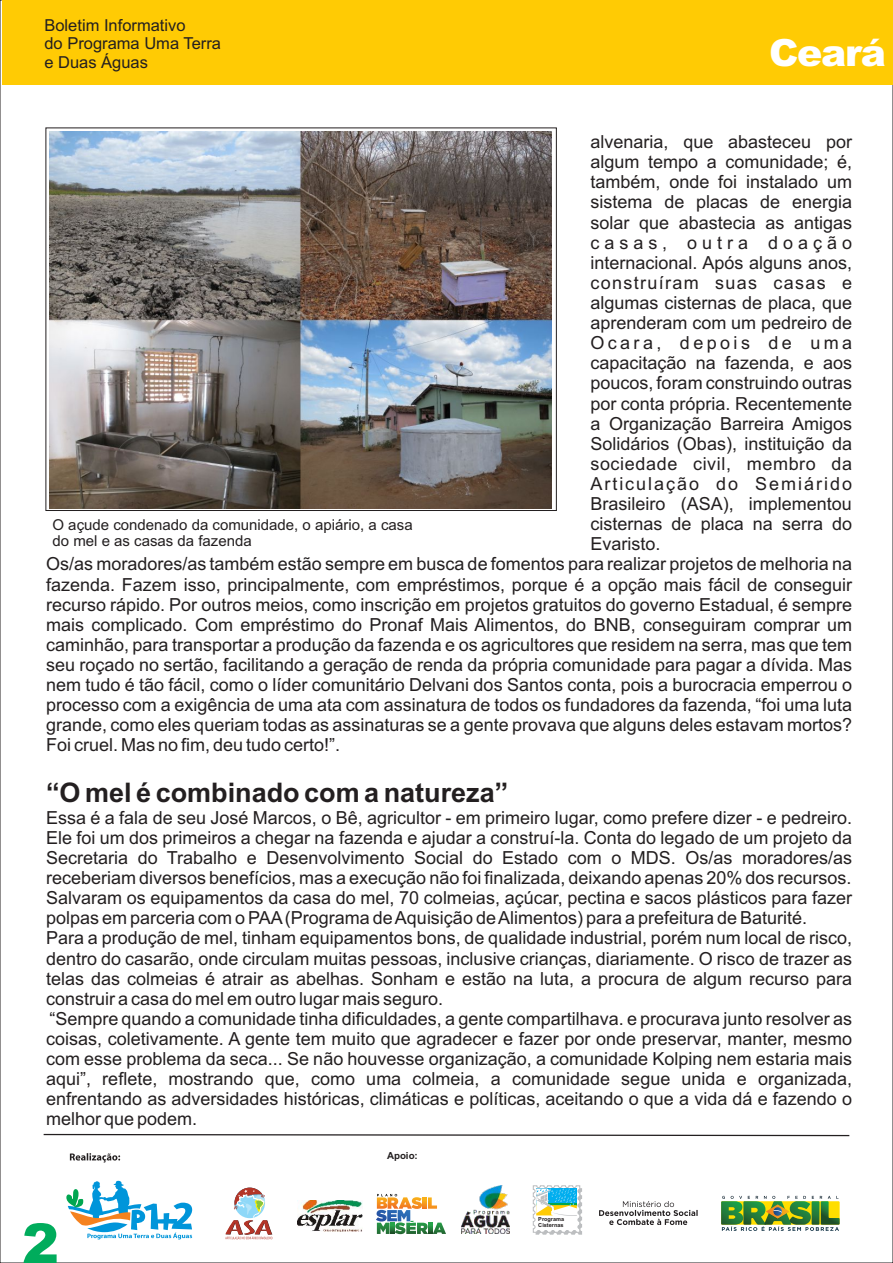
<style>
.page{position:relative;width:893px;height:1263px;background:#fff}
.page>*{position:absolute;margin:0;border:0;box-sizing:border-box;transform-origin:0 0}
.t1{font:900 55.5px "Arial";color:#00ac5c}
.t2{font:900 37.5px "Arial";letter-spacing:-.03em;color:#fff}
.t3{font:700 27px "Arial";color:#231f20}
.t4{font:18px/20.1px "Arial";color:#231f20}
.t5{font:18px "Arial";letter-spacing:.035em;color:#231f20}
.t6{font:18px "Arial";letter-spacing:.11em;color:#231f20}
.t7{font:18px "Arial";letter-spacing:.075em;color:#231f20}
.t8{font:18px "Arial";letter-spacing:.275em;color:#231f20}
.t9{font:18px "Arial";letter-spacing:.19em;color:#231f20}
.t10{font:16.5px/18.5px "Arial";color:#231f20}
.t11{font:15px/16.8px "Arial";color:#231f20}
.t12{font:700 9.75px "Arial";color:#231f20}
.t13{font:700 5.55px/5.6px "Arial";color:#231f20}
</style>
<div class="page">
<img style="left:49px;top:131px;width:502px;height:377px">
<div style="left:2px;top:0;width:891px;height:85px;background:#ffcb04"></div>
<svg style="left:43px;top:1133px;width:807px;height:4px"></svg>
<svg style="left:70px;top:1153px;width:50px;height:9px"></svg>
<svg style="left:66px;top:1180px;width:127px;height:59px"></svg>
<svg style="left:225px;top:1187px;width:47px;height:53px"></svg>
<svg style="left:533px;top:1185px;width:49px;height:50px"></svg>
<svg style="left:721px;top:1196px;width:119px;height:35px"></svg>
<svg style="left:599px;top:1201px;width:99px;height:24px"></svg>
<svg style="left:376px;top:1194px;width:70px;height:40px"></svg>
<img style="left:461px;top:1186px;width:49px;height:47px">
<img style="left:297px;top:1200px;width:65px;height:31px">
<p class="t10" style="left:44px;top:17px;width:178px">Boletim Informativo<br>do Programa Uma Terra e Duas Águas</p>
<h2 class="t2" style="left:769px;top:39px;width:118px">Ceará</h2>
<p class="t4" style="left:590px;top:133px;width:263px">alvenaria, que abasteceu por</p>
<p class="t4" style="left:590px;top:153px;width:263px">algum tempo a comunidade; é,</p>
<p class="t4" style="left:590px;top:174px;width:263px">também, onde foi instalado um</p>
<p class="t4" style="left:590px;top:194px;width:263px">sistema de placas de energia</p>
<p class="t4" style="left:590px;top:214px;width:263px">solar que abastecia as antigas</p>
<p class="t8" style="left:590px;top:236px;width:263px">casas, outra doação</p>
<p class="t4" style="left:590px;top:254px;width:263px">internacional. Após alguns anos,</p>
<p class="t7" style="left:590px;top:276px;width:263px">construíram suas casas e</p>
<p class="t4" style="left:590px;top:294px;width:263px">algumas cisternas de placa, que</p>
<p class="t4" style="left:590px;top:314px;width:263px">aprenderam com um pedreiro de</p>
<p class="t9" style="left:590px;top:336px;width:263px">Ocara, depois de uma</p>
<p class="t4" style="left:590px;top:355px;width:263px">capacitação na fazenda, e aos</p>
<p class="t4" style="left:590px;top:375px;width:263px">poucos, foram construindo outras</p>
<p class="t4" style="left:590px;top:395px;width:263px">por conta própria. Recentemente</p>
<p class="t4" style="left:590px;top:415px;width:263px">a Organização Barreira Amigos</p>
<p class="t4" style="left:590px;top:435px;width:263px">Solidários (Obas), instituição da</p>
<p class="t5" style="left:590px;top:457px;width:263px">sociedade civil, membro da</p>
<p class="t6" style="left:590px;top:477px;width:263px">Articulação do Semiárido</p>
<p class="t4" style="left:590px;top:495px;width:263px">Brasileiro (ASA), implementou</p>
<p class="t4" style="left:590px;top:515px;width:263px">cisternas de placa na serra do</p>
<p class="t4" style="left:590px;top:536px;width:72px">Evaristo.</p>
<p class="t4" style="left:46px;top:556px;width:807px">Os/as moradores/as também estão sempre em busca de fomentos para realizar projetos de melhoria na</p>
<p class="t4" style="left:46px;top:576px;width:807px">fazenda. Fazem isso, principalmente, com empréstimos, porque é a opção mais fácil de conseguir</p>
<p class="t4" style="left:46px;top:596px;width:807px">recurso rápido. Por outros meios, como inscrição em projetos gratuitos do governo Estadual, é sempre</p>
<p class="t4" style="left:46px;top:616px;width:807px">mais complicado. Com empréstimo do Pronaf Mais Alimentos, do BNB, conseguiram comprar um</p>
<p class="t4" style="left:46px;top:636px;width:807px">caminhão, para transportar a produção da fazenda e os agricultores que residem na serra, mas que tem</p>
<p class="t4" style="left:46px;top:656px;width:807px">seu roçado no sertão, facilitando a geração de renda da própria comunidade para pagar a dívida. Mas</p>
<p class="t4" style="left:46px;top:676px;width:807px">nem tudo é tão fácil, como o líder comunitário Delvani dos Santos conta, pois a burocracia emperrou o</p>
<p class="t4" style="left:46px;top:696px;width:807px">processo com a exigência de uma ata com assinatura de todos os fundadores da fazenda, “foi uma luta</p>
<p class="t4" style="left:46px;top:717px;width:807px">grande, como eles queriam todas as assinaturas se a gente provava que alguns deles estavam mortos?</p>
<p class="t4" style="left:46px;top:737px;width:296px">Foi cruel. Mas no fim, deu tudo certo!”.</p>
<h3 class="t3" style="left:46px;top:782px;width:464px">“O mel é combinado com a natureza”</h3>
<p class="t4" style="left:46px;top:809px;width:808px">Essa é a fala de seu José Marcos, o Bê, agricultor - em primeiro lugar, como prefere dizer - e pedreiro.<br>Ele foi um dos primeiros a chegar na fazenda e ajudar a construí-la. Conta do legado de um projeto da Secretaria do Trabalho e Desenvolvimento Social do Estado com o MDS. Os/as moradores/as receberiam diversos benefícios, mas a execução não foi finalizada, deixando apenas 20% dos recursos.<br>Salvaram os equipamentos da casa do mel, 70 colmeias, açúcar, pectina e sacos plásticos para fazer polpas em parceria com o PAA(Programa de Aquisição de Alimentos) para a prefeitura de Baturité.<br>Para a produção de mel, tinham equipamentos bons, de qualidade industrial, porém num local de risco, dentro do casarão, onde circulam muitas pessoas, inclusive crianças, diariamente. O risco de trazer as telas das colmeias é atrair as abelhas. Sonham e estão na luta, a procura de algum recurso para construir a casa do mel em outro lugar mais seguro.<br>“Sempre quando a comunidade tinha dificuldades, a gente compartilhava. e procurava junto resolver as coisas, coletivamente. A gente tem muito que agradecer e fazer por onde preservar, manter, mesmo com esse problema da seca... Se não houvesse organização, a comunidade Kolping nem estaria mais aqui”, reflete, mostrando que, como uma colmeia, a comunidade segue unida e organizada, enfrentando as adversidades históricas, climáticas e políticas, aceitando o que a vida dá e fazendo o melhor que podem.</p>
<p class="t11" style="left:52px;top:517px;width:362px">O açude condenado da comunidade, o apiário, a casa do mel e as casas da fazenda</p>
<h1 class="t1" style="left:22px;top:1224px;width:39px">2</h1>
<p class="t12" style="left:387px;top:1152px;width:32px">Apoio:</p>
<p class="t13" style="left:538px;top:1217px;width:27px">Programa<br>Cisternas</p>
</div>
